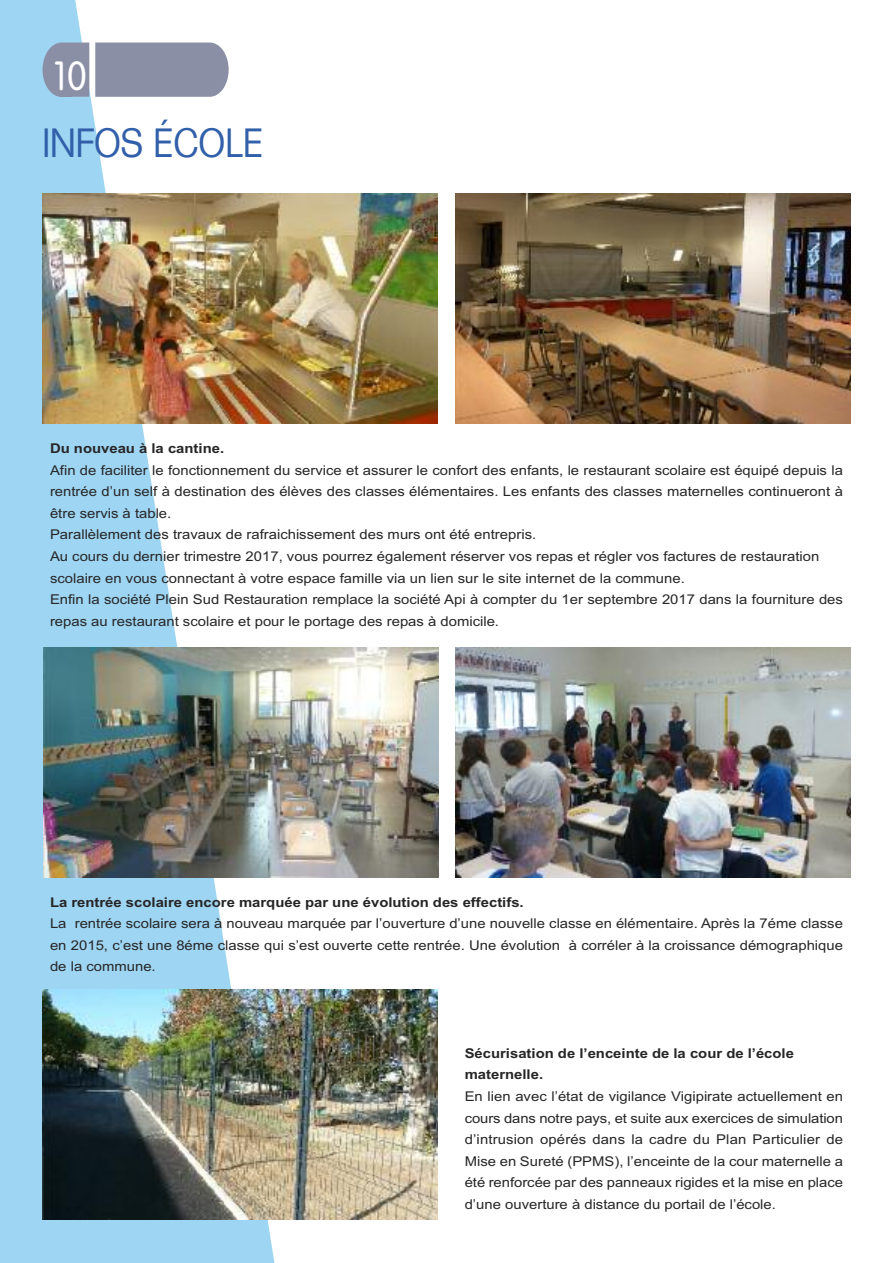
<style>
.page{position:relative;width:893px;height:1263px;background:#fff}
.page>*{position:absolute;margin:0;border:0;box-sizing:border-box;transform-origin:0 0}
.t1{font:39.6px "Adam Becker";color:#315faa;scale:.91 1}
.t2{font:39.6px "Roland Becker";color:#fff;scale:.91 1}
.t3{font:13.5px/21.6px "Arial";color:#272627;text-align:justify;scale:1.1 1}
.t4{font:700 13.5px/21.6px "Arial";color:#272627;scale:1.1 1}
</style>
<div class="page">
<svg style="left:0;top:0;width:294px;height:1263px;fill:#9ed5f2"></svg>
<svg style="left:43px;top:43px;width:46px;height:54px;background:#8b94ab"></svg>
<img style="left:43px;top:194px;width:395px;height:229px">
<img style="left:455px;top:194px;width:395px;height:229px">
<img style="left:43px;top:648px;width:396px;height:229px">
<img style="left:43px;top:990px;width:395px;height:229px">
<img style="left:455px;top:648px;width:395px;height:229px">
<div style="left:95px;top:43px;width:134px;height:54px;background:#8a8fa5"></div>
<h1 class="t2" style="left:51px;top:53px;width:40px">10</h1>
<h1 class="t1" style="left:43px;top:120px;width:244px">INFOS ÉCOLE</h1>
<p class="t4" style="left:50px;top:437px;width:160px">Du nouveau à la cantine.</p>
<p class="t3" style="left:50px;top:459px;width:722px;text-align:left">Afin de faciliter le fonctionnement du service et assurer le confort des enfants, le restaurant scolaire est équipé depuis la rentrée d’un self à destination des élèves des classes élémentaires. Les enfants des classes maternelles continueront à être servis à table.<br>Parallèlement des travaux de rafraichissement des murs ont été entrepris.<br>Au cours du dernier trimestre 2017, vous pourrez également réserver vos repas et régler vos factures de restauration scolaire en vous connectant à votre espace famille via un lien sur le site internet de la commune.<br>Enfin la société Plein Sud Restauration remplace la société Api à compter du 1er septembre 2017 dans la fourniture des repas au restaurant scolaire et pour le portage des repas à domicile.</p>
<p class="t4" style="left:50px;top:891px;width:432px">La rentrée scolaire encore marquée par une évolution des effectifs.</p>
<p class="t3" style="left:50px;top:913px;width:722px">La rentrée scolaire sera à nouveau marquée par l’ouverture d’une nouvelle classe en élémentaire. Après la 7éme classe en 2015, c’est une 8éme classe qui s’est ouverte cette rentrée. Une évolution à corréler à la croissance démographique de la commune.</p>
<p class="t4" style="left:465px;top:1042px;width:301px">Sécurisation de l’enceinte de la cour de l’école maternelle.</p>
<p class="t3" style="left:465px;top:1085px;width:345px">En lien avec l’état de vigilance Vigipirate actuellement en cours dans notre pays, et suite aux exercices de simulation d’intrusion opérés dans la cadre du Plan Particulier de Mise en Sureté (PPMS), l’enceinte de la cour maternelle a été renforcée par des panneaux rigides et la mise en place d’une ouverture à distance du portail de l’école.</p>
</div>
